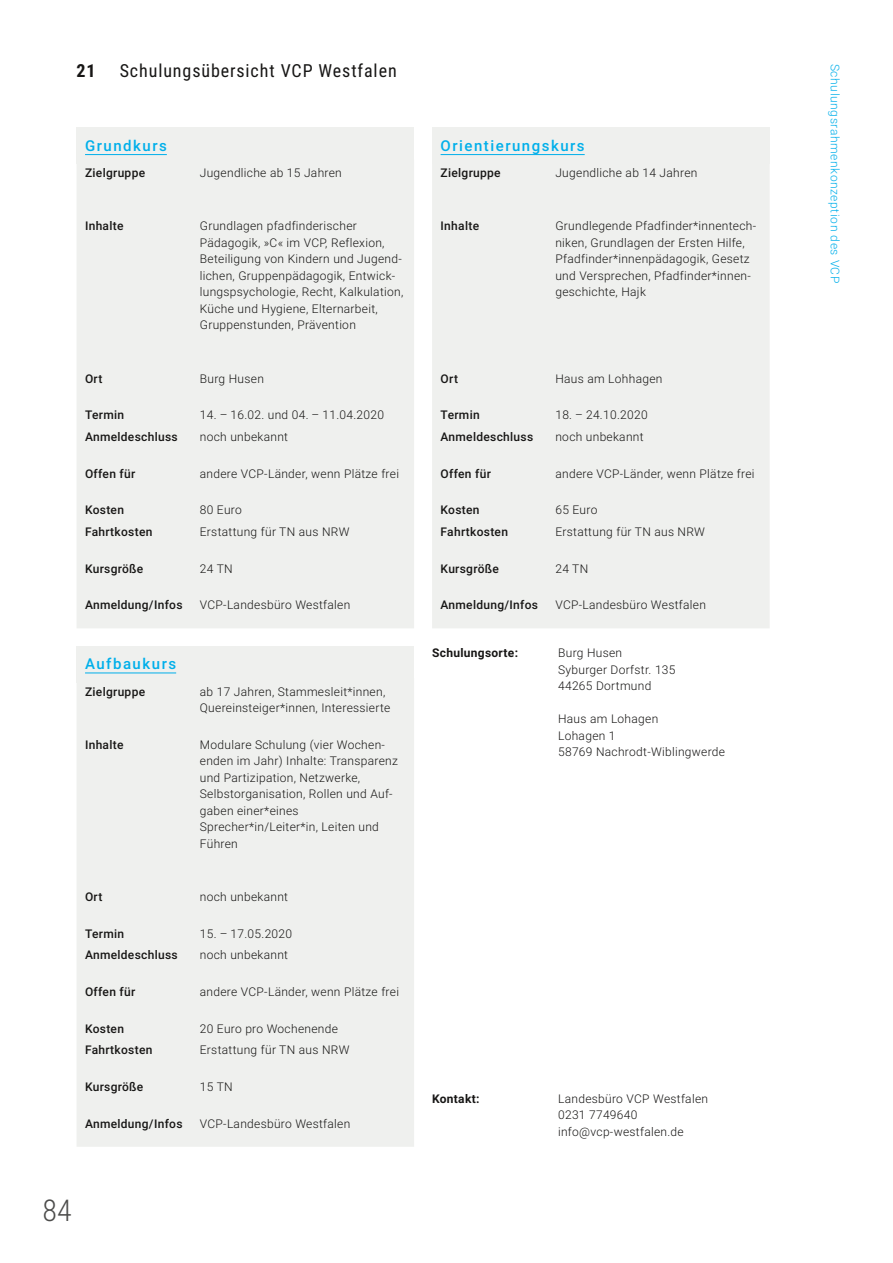
<style>
.page{position:relative;width:893px;height:1263px;background:#fff}
.page>*{position:absolute;margin:0;border:0;box-sizing:border-box;transform-origin:0 0}
.t1{font:300 30px "Roboto Condensed";color:#4c4c4b}
.t2{font:18px "Roboto Condensed";letter-spacing:.05em;color:#171615}
.Tabelle_3_blau{font:500 15px "Roboto";letter-spacing:.1em;color:#00afea}
.Tabellen_Inhalt{font:300 12px/16.5px "Roboto";letter-spacing:.025em;color:#171615}
.Tabelle_Kategorie_Sc{font:500 12px "Roboto";letter-spacing:.025em;color:#171615}
.Infokasten{font:300 12px "Roboto";letter-spacing:.025em;color:#171615}
.t3{font:300 12px "Roboto";letter-spacing:.05em;color:#00afea}
.Infokasten-2{font:700 12px "Roboto";letter-spacing:.025em;color:#171615}
.s1{font-weight:700}
.s2{color:#fff}
</style>
<div class="page">
<div style="left:77px;top:128px;width:337px;height:36px;background:#eff0ee"></div>
<hr style="left:85px;top:154px;width:82px;height:1px;background:#00afea">
<div style="left:77px;top:164px;width:337px;height:464px;background:#eff0ee"></div>
<div style="left:432px;top:128px;width:338px;height:36px;background:#eff0ee"></div>
<hr style="left:441px;top:154px;width:144px;height:1px;background:#00afea">
<div style="left:432px;top:164px;width:338px;height:464px;background:#eff0ee"></div>
<div style="left:77px;top:646px;width:337px;height:36px;background:#eff0ee"></div>
<hr style="left:85px;top:673px;width:91px;height:1px;background:#00afea">
<div style="left:77px;top:682px;width:337px;height:465px;background:#eff0ee"></div>
<h2 class="t2" style="left:77px;top:58px;width:322px"><span class="s1">21</span> <span class="s2">—</span> Schulungsübersicht VCP Westfalen</h2>
<p class="t3" style="left:843px;top:64px;width:221px;rotate:90deg">Schulungsrahmenkonzeption des VCP</p>
<p class="Tabelle_3_blau" style="left:85px;top:135px;width:83px">Grundkurs</p>
<p class="Tabelle_Kategorie_Sc" style="left:85px;top:165px;width:62px">Zielgruppe</p>
<p class="Tabellen_Inhalt" style="left:200px;top:164px;width:144px">Jugendliche ab 15 Jahren</p>
<p class="Tabelle_3_blau" style="left:441px;top:135px;width:146px">Orientierungskurs</p>
<p class="Tabelle_Kategorie_Sc" style="left:441px;top:165px;width:62px">Zielgruppe</p>
<p class="Tabellen_Inhalt" style="left:555px;top:164px;width:144px">Jugendliche ab 14 Jahren</p>
<p class="Tabelle_Kategorie_Sc" style="left:85px;top:218px;width:40px">Inhalte</p>
<p class="Tabellen_Inhalt" style="left:200px;top:217px;width:205px">Grundlagen pfadfinderischer Pädagogik, »C« im VCP, Reflexion, Beteiligung von Kindern und Jugend&shy;lichen, Gruppenpädagogik, Entwick&shy;lungspsychologie, Recht, Kalkulation, Küche und Hygiene, Elternarbeit, Gruppenstunden, Prävention</p>
<p class="Tabelle_Kategorie_Sc" style="left:441px;top:218px;width:40px">Inhalte</p>
<p class="Tabellen_Inhalt" style="left:555px;top:217px;width:202px">Grundlegende Pfadfinder*innentech&shy;niken, Grundlagen der Ersten Hilfe, Pfadfinder*innenpädagogik, Gesetz und Versprechen, Pfadfinder*innen&shy;geschichte, Hajk</p>
<p class="Tabelle_Kategorie_Sc" style="left:85px;top:370px;width:19px">Ort</p>
<p class="Tabellen_Inhalt" style="left:200px;top:370px;width:66px">Burg Husen</p>
<p class="Tabelle_Kategorie_Sc" style="left:85px;top:406px;width:41px">Termin</p>
<p class="Tabellen_Inhalt" style="left:200px;top:406px;width:186px">14. – 16.02. und 04. – 11.04.2020</p>
<p class="Tabelle_Kategorie_Sc" style="left:85px;top:428px;width:94px">Anmeldeschluss</p>
<p class="Tabellen_Inhalt" style="left:200px;top:428px;width:90px">noch unbekannt</p>
<p class="Tabelle_Kategorie_Sc" style="left:85px;top:465px;width:52px">Offen für</p>
<p class="Tabellen_Inhalt" style="left:200px;top:465px;width:201px">andere VCP-Länder, wenn Plätze frei</p>
<p class="Tabelle_Kategorie_Sc" style="left:85px;top:501px;width:41px">Kosten</p>
<p class="Tabellen_Inhalt" style="left:200px;top:501px;width:43px">80 Euro</p>
<p class="Tabelle_Kategorie_Sc" style="left:85px;top:523px;width:69px">Fahrtkosten</p>
<p class="Tabellen_Inhalt" style="left:200px;top:523px;width:151px">Erstattung für TN aus NRW</p>
<p class="Tabelle_Kategorie_Sc" style="left:85px;top:560px;width:60px">Kursgröße</p>
<p class="Tabellen_Inhalt" style="left:200px;top:560px;width:34px">24 TN</p>
<p class="Tabelle_Kategorie_Sc" style="left:85px;top:596px;width:99px">Anmeldung/Infos</p>
<p class="Tabellen_Inhalt" style="left:200px;top:596px;width:152px">VCP-Landesbüro Westfalen</p>
<p class="Tabelle_3_blau" style="left:85px;top:653px;width:93px">Aufbaukurs</p>
<p class="Tabelle_Kategorie_Sc" style="left:85px;top:683px;width:62px">Zielgruppe</p>
<p class="Tabellen_Inhalt" style="left:200px;top:683px;width:192px">ab 17 Jahren, Stammesleit*innen,<br>Quereinsteiger*innen, Interessierte</p>
<p class="Tabelle_Kategorie_Sc" style="left:85px;top:736px;width:40px">Inhalte</p>
<p class="Tabellen_Inhalt" style="left:200px;top:736px;width:200px">Modulare Schulung (vier Wochen&shy;enden im Jahr) Inhalte: Transparenz und Partizipation, Netzwerke,</p>
<p class="Tabellen_Inhalt" style="left:200px;top:785px;width:194px">Selbstorganisation, Rollen und Auf&shy;gaben einer*eines</p>
<p class="Tabellen_Inhalt" style="left:200px;top:818px;width:181px">Sprecher*in/Leiter*in, Leiten und<br>Führen</p>
<p class="Tabelle_Kategorie_Sc" style="left:85px;top:888px;width:19px">Ort</p>
<p class="Tabellen_Inhalt" style="left:200px;top:888px;width:90px">noch unbekannt</p>
<p class="Tabelle_Kategorie_Sc" style="left:85px;top:925px;width:41px">Termin</p>
<p class="Tabellen_Inhalt" style="left:200px;top:924px;width:94px">15. – 17.05.2020</p>
<p class="Tabelle_Kategorie_Sc" style="left:85px;top:947px;width:94px">Anmeldeschluss</p>
<p class="Tabellen_Inhalt" style="left:200px;top:946px;width:90px">noch unbekannt</p>
<p class="Tabelle_Kategorie_Sc" style="left:85px;top:983px;width:52px">Offen für</p>
<p class="Tabellen_Inhalt" style="left:200px;top:983px;width:201px">andere VCP-Länder, wenn Plätze frei</p>
<p class="Tabelle_Kategorie_Sc" style="left:85px;top:1020px;width:41px">Kosten</p>
<p class="Tabellen_Inhalt" style="left:200px;top:1019px;width:140px">20 Euro pro Wochenende</p>
<p class="Tabelle_Kategorie_Sc" style="left:85px;top:1042px;width:69px">Fahrtkosten</p>
<p class="Tabellen_Inhalt" style="left:200px;top:1041px;width:151px">Erstattung für TN aus NRW</p>
<p class="Tabelle_Kategorie_Sc" style="left:85px;top:1078px;width:60px">Kursgröße</p>
<p class="Tabellen_Inhalt" style="left:200px;top:1078px;width:34px">15 TN</p>
<p class="Tabelle_Kategorie_Sc" style="left:85px;top:1115px;width:99px">Anmeldung/Infos</p>
<p class="Tabellen_Inhalt" style="left:200px;top:1115px;width:152px">VCP-Landesbüro Westfalen</p>
<h1 class="t1" style="left:43px;top:1189px;width:31px">84</h1>
<p class="Tabelle_Kategorie_Sc" style="left:441px;top:370px;width:19px">Ort</p>
<p class="Tabellen_Inhalt" style="left:555px;top:370px;width:109px">Haus am Lohhagen</p>
<p class="Tabelle_Kategorie_Sc" style="left:441px;top:406px;width:41px">Termin</p>
<p class="Tabellen_Inhalt" style="left:555px;top:406px;width:94px">18. – 24.10.2020</p>
<p class="Tabelle_Kategorie_Sc" style="left:441px;top:428px;width:94px">Anmeldeschluss</p>
<p class="Tabellen_Inhalt" style="left:555px;top:428px;width:90px">noch unbekannt</p>
<p class="Tabelle_Kategorie_Sc" style="left:441px;top:465px;width:52px">Offen für</p>
<p class="Tabellen_Inhalt" style="left:555px;top:465px;width:201px">andere VCP-Länder, wenn Plätze frei</p>
<p class="Tabelle_Kategorie_Sc" style="left:441px;top:501px;width:41px">Kosten</p>
<p class="Tabellen_Inhalt" style="left:555px;top:501px;width:43px">65 Euro</p>
<p class="Tabelle_Kategorie_Sc" style="left:441px;top:523px;width:69px">Fahrtkosten</p>
<p class="Tabellen_Inhalt" style="left:555px;top:523px;width:151px">Erstattung für TN aus NRW</p>
<p class="Tabelle_Kategorie_Sc" style="left:441px;top:560px;width:60px">Kursgröße</p>
<p class="Tabellen_Inhalt" style="left:555px;top:560px;width:34px">24 TN</p>
<p class="Tabelle_Kategorie_Sc" style="left:441px;top:596px;width:99px">Anmeldung/Infos</p>
<p class="Tabellen_Inhalt" style="left:555px;top:596px;width:152px">VCP-Landesbüro Westfalen</p>
<p class="Infokasten-2" style="left:432px;top:644px;width:87px">Schulungsorte:</p>
<p class="Infokasten" style="left:558px;top:644px;width:66px">Burg Husen</p>
<p class="Infokasten" style="left:558px;top:661px;width:119px">Syburger Dorfstr. 135</p>
<p class="Infokasten" style="left:558px;top:677px;width:95px">44265 Dortmund</p>
<p class="Infokasten" style="left:558px;top:710px;width:102px">Haus am Lohagen</p>
<p class="Infokasten" style="left:558px;top:727px;width:59px">Lohagen 1</p>
<p class="Infokasten" style="left:558px;top:743px;width:169px">58769 Nachrodt-Wiblingwerde</p>
<p class="Infokasten-2" style="left:432px;top:1090px;width:49px">Kontakt:</p>
<p class="Infokasten" style="left:558px;top:1090px;width:151px">Landesbüro VCP Westfalen</p>
<p class="Infokasten" style="left:558px;top:1106px;width:81px">0231 7749640</p>
<p class="Infokasten" style="left:558px;top:1123px;width:127px">info@vcp-westfalen.de</p>
</div>
